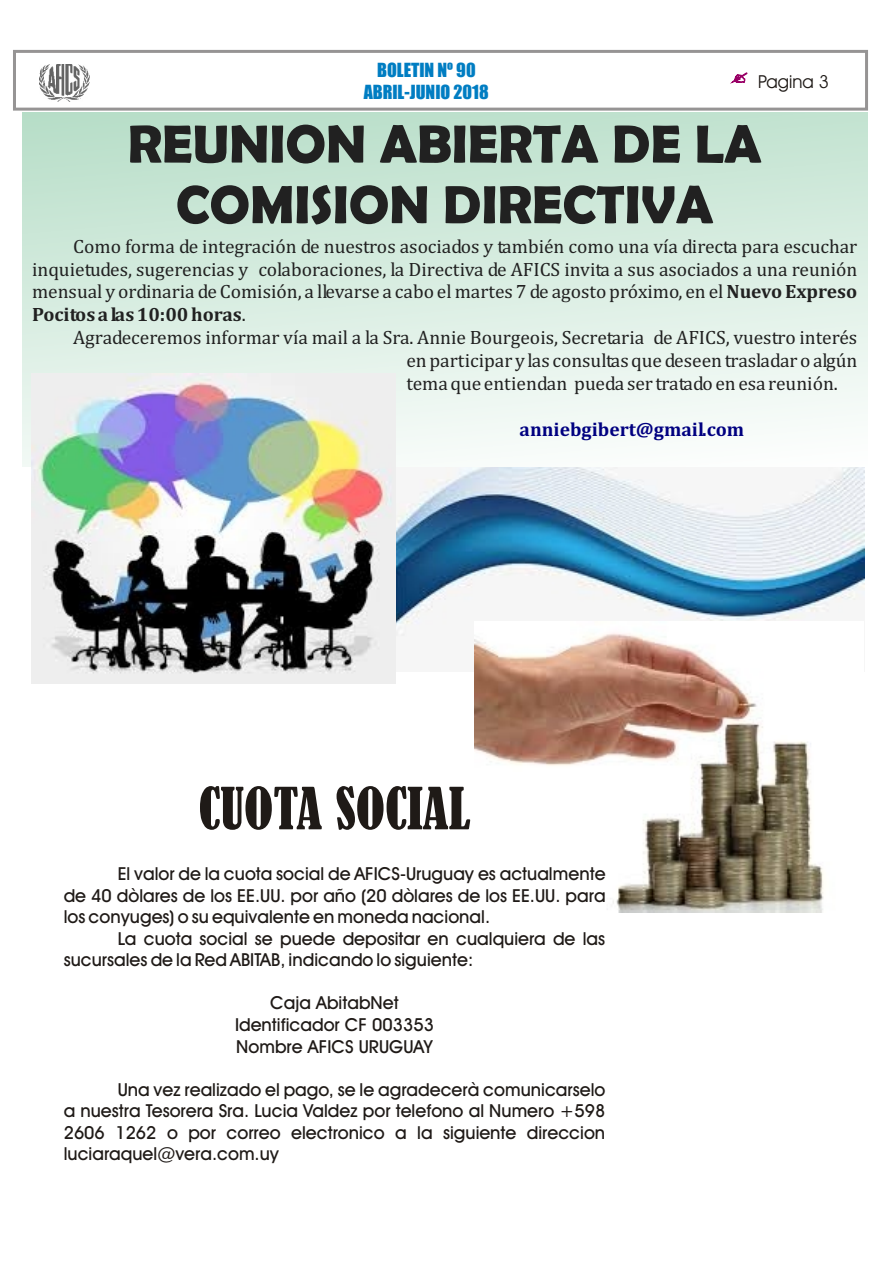
<style>
.page{position:relative;width:894px;height:1263px;background:#fff}
.page>*{position:absolute;margin:0;border:0;box-sizing:border-box;transform-origin:0 0}
.t1{font:700 54px/60.6px "Berlin Sans FB Demi";color:#212121;text-align:center}
.t2{font:54px "Bernard MT Condensed";color:#1f1a17}
.t3{font:19.5px/22.8px "Cambria";color:#212121;text-align:justify}
.t4{font:700 19.5px "Cambria";color:#000080}
.t5{font:18px/21.6px "Avant Garde Md BT";color:#1f1a17;text-align:justify}
.t6{font:18px/21.9px "Impact";color:#007dc2;text-align:center}
.t7{font:18px "Avant Garde Bk BT";color:#1f1a17}
.s1{font-weight:700}
</style>
<div class="page">
<div style="left:13px;top:50px;width:855px;height:61px;border:3px solid #969494"></div>
<svg style="left:731px;top:73px;width:16px;height:10px"></svg>
<img style="left:396px;top:467px;width:469px;height:205px">
<img style="left:475px;top:621px;width:388px;height:291px">
<div style="left:22px;top:113px;width:845px;height:354px;background:linear-gradient(to bottom,#bbe0cb,#fafdfb)"></div>
<img style="left:40px;top:64px;width:49px;height:38px">
<img style="left:31px;top:373px;width:365px;height:311px">
<p class="t6" style="left:364px;top:60px;width:127px">BOLETIN Nº 90<br>ABRIL-JUNIO 2018</p>
<h1 class="t1" style="left:128px;top:113px;width:635px">REUNION ABIERTA DE LA<br>COMISION DIRECTIVA</h1>
<p class="t3" style="left:32px;top:236px;width:827px;text-indent:41px">Como forma de integración de nuestros asociados y también como una vía directa para escuchar inquietudes, sugerencias y colaboraciones, la Directiva de AFICS invita a sus asociados a una reunión mensual y ordinaria de Comisión, a llevarse a cabo el martes 7 de agosto próximo, en el <span class="s1">Nuevo Expreso Pocitos a las 10:00 horas</span>.</p>
<p class="t3" style="left:406px;top:327px;width:453px;text-indent:-333px">Agradeceremos informar vía mail a la Sra. Annie Bourgeois, Secretaria de AFICS, vuestro interés en participar y las consultas que deseen trasladar o algún tema que entiendan pueda ser tratado en esa reunión.</p>
<p class="t4" style="left:520px;top:420px;width:226px">anniebgibert@gmail.com</p>
<p class="t7" style="left:758px;top:74px;width:72px">Pagina 3</p>
<h1 class="t2" style="left:198px;top:786px;width:274px">CUOTA SOCIAL</h1>
<p class="t5" style="left:64px;top:865px;width:543px;text-indent:54px">El valor de la cuota social de AFICS-Uruguay es actualmente de 40 dòlares de los EE.UU. por año (20 dòlares de los EE.UU. para los conyuges) o su equivalente en moneda nacional.</p>
<p class="t5" style="left:64px;top:929px;width:543px;text-indent:54px">La cuota social se puede depositar en cualquiera de las sucursales de la Red ABITAB, indicando lo siguiente:</p>
<p class="t5" style="left:235px;top:994px;width:201px;text-align:center">Caja AbitabNet<br>Identificador CF 003353<br>Nombre AFICS URUGUAY</p>
<p class="t5" style="left:64px;top:1080px;width:543px;text-indent:54px">Una vez realizado el pago, se le agradecerà comunicarselo a nuestra Tesorera Sra. Lucia Valdez por telefono al Numero +598<br>2606 1262 o por correo electronico a la siguiente direccion luciaraquel@vera.com.uy</p>
</div>
